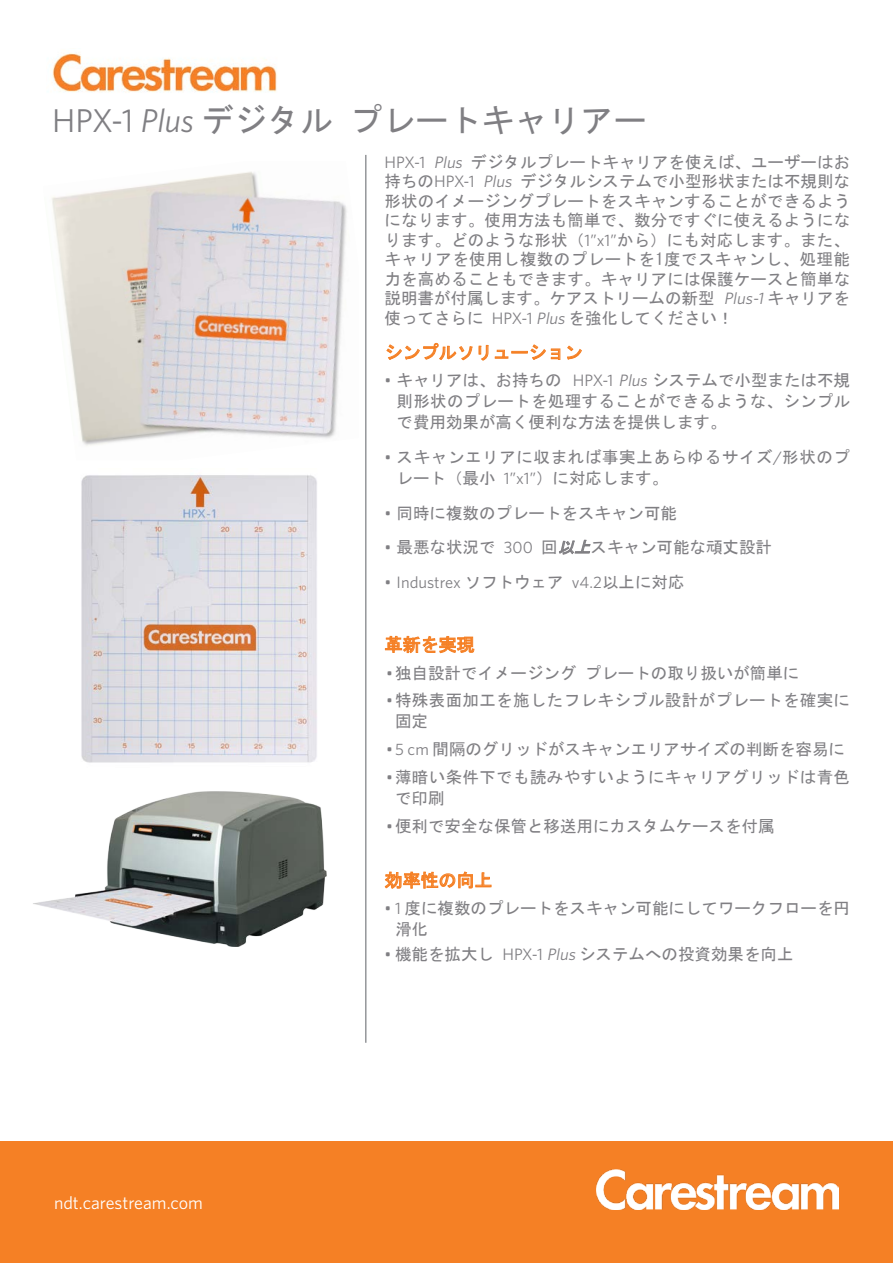
<style>
.page{position:relative;width:893px;height:1263px;background:#fff}
.page>*{position:absolute;margin:0;border:0;box-sizing:border-box;transform-origin:0 0}
.t1{font:33px "MS Gothic";color:#807f83}
.t2{font:18px "MS Gothic";color:#f58025}
.t3{font:18px "Whitney K";color:#fff}
.t4{font:16.5px/19.5px "MS Gothic";color:#807f83;text-align:justify}
.t5{font:16.5px/21px "MS Gothic";letter-spacing:.02em;color:#807f83}
.t6{font:16.5px/21px "MS Gothic";letter-spacing:.04em;color:#807f83}
.t7{font:16.5px "Whitney K";color:#807f83}
.s1{font-family:"Whitney K"}
.s2{font-family:"Whitney K";font-style:italic}
.s3{font-style:italic}
.s4{font-family:"MS Gothic"}
</style>
<div class="page">
<img style="left:52px;top:171px;width:295px;height:275px">
<div style="left:0;top:1141px;width:893px;height:122px;background:#f58025"></div>
<img style="left:596px;top:1169px;width:242px;height:40px">
<svg style="left:386px;top:343px;width:86px;height:17px"></svg>
<svg style="left:478px;top:345px;width:11px;height:16px"></svg>
<svg style="left:495px;top:344px;width:65px;height:16px"></svg>
<svg style="left:567px;top:345px;width:15px;height:14px"></svg>
<svg style="left:559px;top:540px;width:32px;height:15px"></svg>
<svg style="left:385px;top:636px;width:90px;height:17px"></svg>
<svg style="left:385px;top:871px;width:107px;height:18px"></svg>
<hr style="left:365px;top:155px;width:2px;height:888px;background:#95979a">
<img style="left:52px;top:53px;width:225px;height:39px">
<img style="left:33px;top:791px;width:294px;height:155px">
<img style="left:81px;top:475px;width:236px;height:288px">
<h1 class="t1" style="left:52px;top:104px;width:596px"><span class="s1">HPX-1</span> <span class="s2">Plus</span> デジタル プレートキャリアー</h1>
<p class="t4" style="left:385px;top:152px;width:467px"><span class="s1">HPX-1</span> <span class="s2">Plus</span> デジタルプレートキャリアを使えば、ユーザーはお持ちの<span class="s1">HPX-1</span> <span class="s2">Plus</span> デジタルシステムで小型形状または不規則な形状のイメージングプレートをスキャンすることができるようになります。使用方法も簡単で、数分ですぐに使えるようになります。どのような形状（<span class="s1">1”x1”</span>から）にも対応します。また、キャリアを使用し複数のプレートを1度でスキャンし、処理能力を高めることもできます。キャリアには保護ケースと簡単な説明書が付属します。ケアストリームの新型 <span class="s2">Plus-1</span>キャリアを使ってさらに <span class="s1">HPX-1</span> <span class="s2">Plus</span> を強化してください！</p>
<p class="t2" style="left:385px;top:343px;width:199px">シンプルソリューション</p>
<p class="t4" style="left:397px;top:370px;width:455px;line-height:21px;text-indent:-12px"><span class="s1">•</span> キャリアは、お持ちの <span class="s1">HPX-1</span> <span class="s2">Plus</span>システムで小型または不規則形状のプレートを処理することができるような、シンプルで費用効果が高く便利な方法を提供します。</p>
<p class="t6" style="left:397px;top:446px;width:455px;text-indent:-12px"><span class="s1">•</span> スキャンエリアに収まれば事実上あらゆるサイズ<span class="s1">/</span>形状のプレート（最小 <span class="s1">1”x1”</span>）に対応します。</p>
<p class="t4" style="left:385px;top:503px;width:294px"><span class="s1">•</span> 同時に複数のプレートをスキャン可能</p>
<p class="t4" style="left:385px;top:537px;width:389px"><span class="s1">•</span> 最悪な状況で <span class="s1">300</span> 回<span class="s3">以上</span>スキャン可能な頑丈設計</p>
<p class="t7" style="left:385px;top:572px;width:301px">• Industrex <span class="s4">ソフトウェア</span> v4.2<span class="s4">以上に対応</span></p>
<p class="t3" style="left:54px;top:1192px;width:150px">ndt.carestream.com</p>
<p class="t2" style="left:385px;top:635px;width:91px">革新を実現</p>
<p class="t4" style="left:386px;top:663px;width:415px"><span class="s1">•</span> 独自設計でイメージング プレートの取り扱いが簡単に</p>
<p class="t5" style="left:395px;top:690px;width:456px;text-indent:-9px"><span class="s1">•</span> 特殊表面加工を施したフレキシブル設計がプレートを確実に固定</p>
<p class="t4" style="left:386px;top:739px;width:460px"><span class="s1">• 5 cm</span> 間隔のグリッドがスキャンエリアサイズの判断を容易に</p>
<p class="t5" style="left:395px;top:766px;width:456px;text-indent:-9px"><span class="s1">•</span> 薄暗い条件下でも読みやすいようにキャリアグリッドは青色で印刷</p>
<p class="t4" style="left:386px;top:816px;width:390px"><span class="s1">•</span> 便利で安全な保管と移送用にカスタムケースを付属</p>
<p class="t2" style="left:385px;top:871px;width:109px">効率性の向上</p>
<p class="t4" style="left:395px;top:898px;width:456px;line-height:21px;text-indent:-10px"><span class="s1">• 1</span> 度に複数のプレートをスキャン可能にしてワークフローを円滑化</p>
<p class="t4" style="left:385px;top:944px;width:410px"><span class="s1">•</span> 機能を拡大し <span class="s1">HPX-1</span> <span class="s2">Plus</span>システムへの投資効果を向上</p>
</div>
